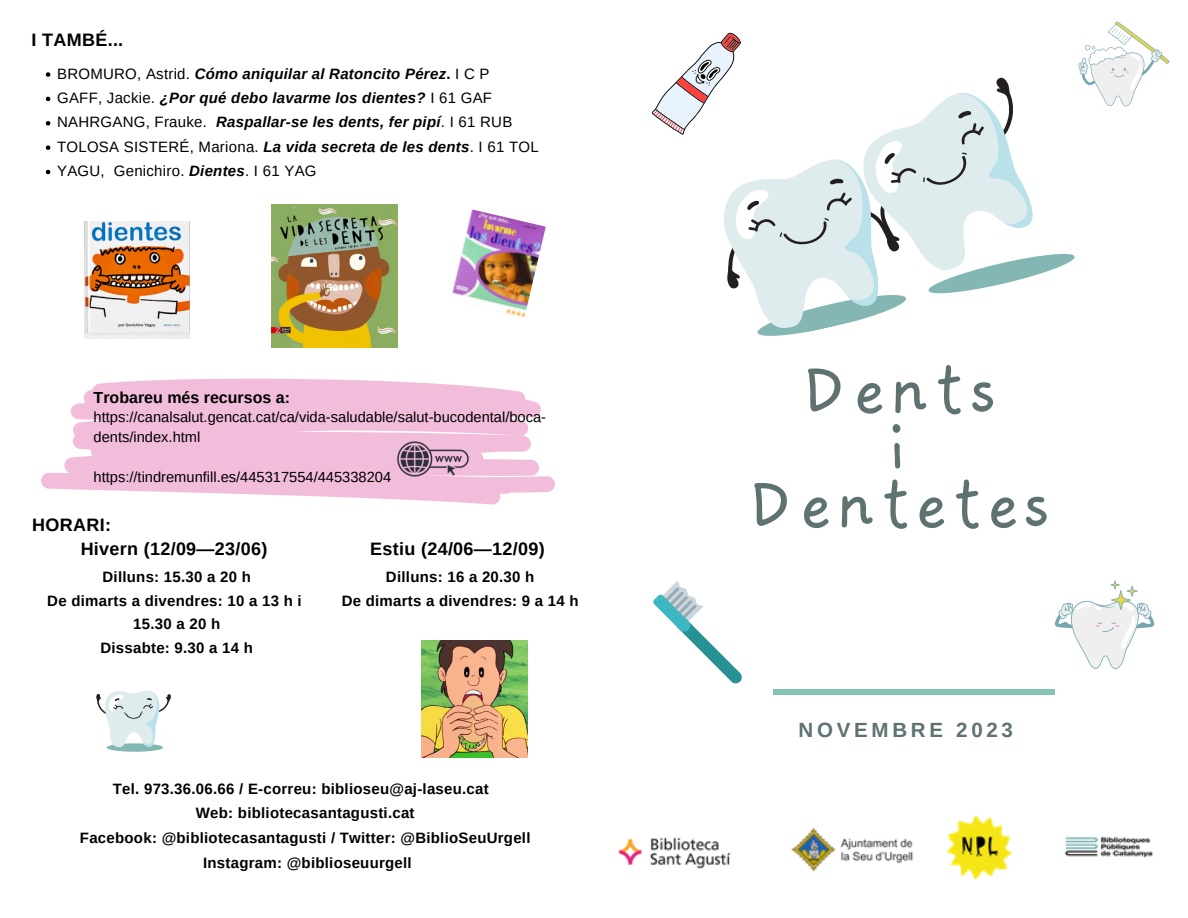
<style>
.page{position:relative;width:1188px;height:918px;background:#fff}
.page>*{position:absolute;margin:0;border:0;box-sizing:border-box;transform-origin:0 0}
.t1{font:78.75px "DO Sans Regular Alt";letter-spacing:.035em;color:#5d7271}
.t2{font:700 20.55px "Arimo";letter-spacing:.18em;color:#5d7271}
.t3{font:700 18px "Arimo";letter-spacing:.015em;color:#000}
.t4{font:700 16.05px "Arimo";color:#000}
.t5{font:700 15px "Arimo";letter-spacing:.015em;color:#000}
.t6{font:italic 700 15px "Arimo";letter-spacing:.015em;color:#000}
.t7{font:15px "Arimo";letter-spacing:.015em;color:#000}
.t8{font:14.7px/20px "Arimo";color:#000}
.s1{font-weight:400;font-style:normal}
.s2{font-style:normal}
.s3{font-weight:700;font-style:italic}
</style>
<div class="page">
<hr style="left:773px;top:690px;width:281px;height:4px;background:#83c4b2">
<img style="left:618px;top:815px;width:535px;height:64px">
<img style="left:452px;top:209px;width:94px;height:109px">
<svg style="left:46px;top:72px;width:4px;height:5px"></svg>
<svg style="left:46px;top:97px;width:4px;height:4px"></svg>
<svg style="left:46px;top:121px;width:4px;height:5px"></svg>
<svg style="left:46px;top:145px;width:4px;height:5px"></svg>
<svg style="left:46px;top:170px;width:4px;height:4px"></svg>
<img style="left:271px;top:205px;width:126px;height:142px">
<img style="left:422px;top:640px;width:106px;height:117px">
<img style="left:84px;top:221px;width:106px;height:117px">
<div style="left:107px;top:743px;width:56px;height:9px;background:#84b7b4;border-radius:50%"></div>
<svg style="left:96px;top:690px;width:75px;height:57px"></svg>
<svg style="left:41px;top:379px;width:514px;height:126px;fill:#f2bddb"></svg>
<img style="left:395px;top:421px;width:77px;height:76px">
<svg style="left:1055px;top:580px;width:100px;height:89px"></svg>
<svg style="left:653px;top:580px;width:89px;height:104px"></svg>
<svg style="left:651px;top:21px;width:519px;height:315px"></svg>
<p class="t3" style="left:32px;top:29px;width:93px">I TAMBÉ...</p>
<p class="t6" style="left:57px;top:65px;width:434px"><span class="s1">BROMURO, Astrid.</span> Cómo aniquilar al Ratoncito Pérez<span class="s2">.</span> <span class="s1">I C P</span></p>
<p class="t6" style="left:57px;top:89px;width:437px"><span class="s1">GAFF, Jackie.</span> ¿Por qué debo lavarme los dientes? <span class="s1">I 61 GAF</span></p>
<p class="t6" style="left:57px;top:114px;width:457px"><span class="s1">NAHRGANG, Frauke.</span> Raspallar-se les dents, fer pipí<span class="s1">. I 61 RUB</span></p>
<p class="t7" style="left:57px;top:138px;width:483px">TOLOSA SISTERÉ, Mariona. <span class="s3">La vida secreta de les dents</span>. I 61 TOL</p>
<p class="t7" style="left:57px;top:163px;width:261px">YAGU, Genichiro. <span class="s3">Dientes</span>. I 61 YAG</p>
<p class="t4" style="left:94px;top:388px;width:198px">Trobareu més recursos a:</p>
<p class="t8" style="left:94px;top:407px;width:454px">https://canalsalut.gencat.cat/ca/vida-saludable/salut-bucodental/boca&shy;dents/index.html</p>
<p class="t8" style="left:94px;top:467px;width:299px">https://tindremunfill.es/445317554/445338204</p>
<p class="t3" style="left:32px;top:514px;width:80px">HORARI:</p>
<p class="t3" style="left:81px;top:539px;width:188px">Hivern (12/09—23/06)</p>
<p class="t5" style="left:103px;top:569px;width:150px">Dilluns: 15.30 a 20 h</p>
<p class="t5" style="left:47px;top:592px;width:256px">De dimarts a divendres: 10 a 13 h i</p>
<p class="t5" style="left:133px;top:616px;width:88px">15.30 a 20 h</p>
<p class="t5" style="left:100px;top:639px;width:154px">Dissabte: 9.30 a 14 h</p>
<p class="t3" style="left:370px;top:539px;width:176px">Estiu (24/06—12/09)</p>
<p class="t5" style="left:386px;top:569px;width:150px">Dilluns: 16 a 20.30 h</p>
<p class="t5" style="left:342px;top:592px;width:239px">De dimarts a divendres: 9 a 14 h</p>
<p class="t5" style="left:113px;top:780px;width:377px">Tel. 973.36.06.66 / E-correu: biblioseu@aj-laseu.cat</p>
<p class="t5" style="left:196px;top:805px;width:220px">Web: bibliotecasantagusti.cat</p>
<p class="t5" style="left:80px;top:829px;width:452px">Facebook: @bibliotecasantagusti / Twitter: @BiblioSeuUrgell</p>
<p class="t5" style="left:203px;top:854px;width:210px">Instagram: @biblioseuurgell</p>
<p class="t1" style="left:799px;top:344px;width:199px">Dents</p>
<p class="t1" style="left:888px;top:401px;width:22px">i</p>
<p class="t1" style="left:746px;top:459px;width:306px">Dentetes</p>
<p class="t2" style="left:799px;top:718px;width:216px">NOVEMBRE 2023</p>
</div>
